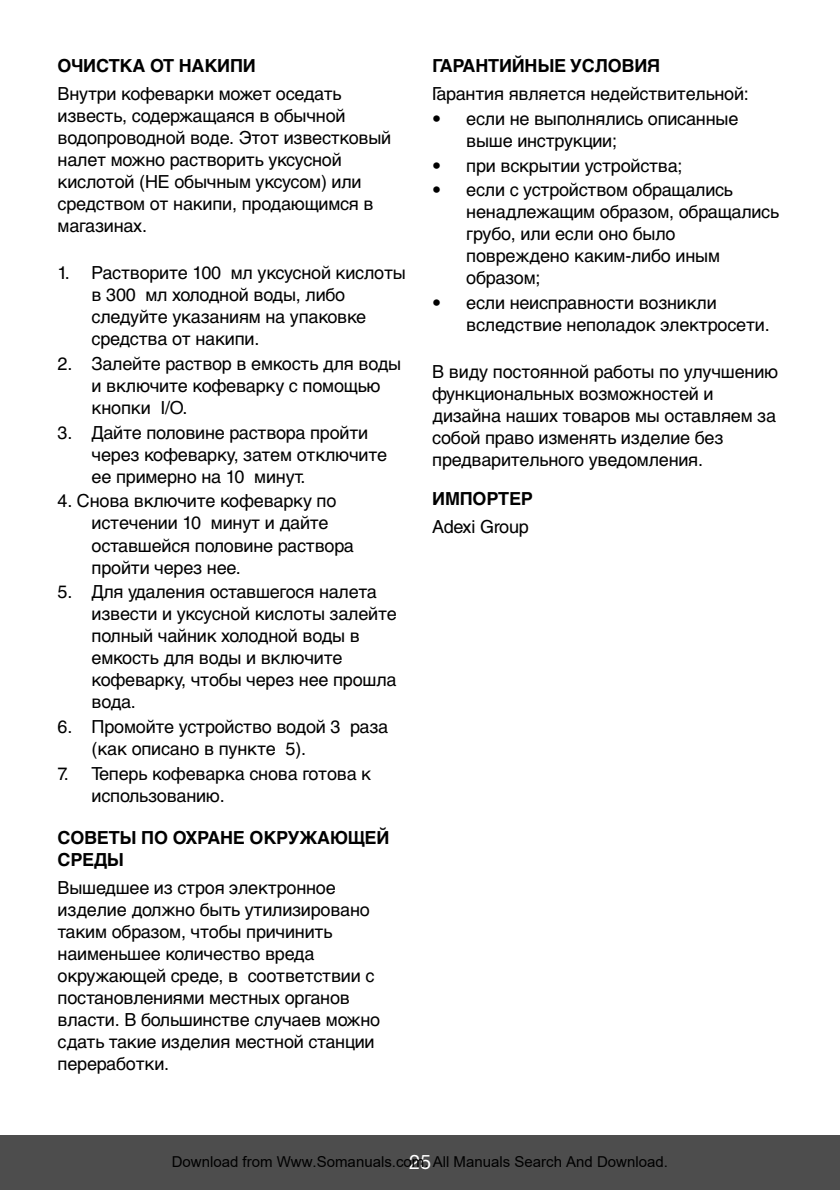
<style>
.page{position:relative;width:840px;height:1190px;background:#fff}
.page>*{position:absolute;margin:0;border:0;box-sizing:border-box;transform-origin:0 0}
.t1{font:20px "Helvetica Neue";color:#fff}
.t2{font:18px/22px "Helvetica Cyr Upright";letter-spacing:-.01em;color:#000}
.t3{font:700 18px/22px "Helvetica Cyr";letter-spacing:-.01em;color:#000}
.t4{font:15px "Arial";color:#000}
.s1{font-family:"Helvetica Neue"}
</style>
<div class="page">
<div style="left:0;top:1135px;width:839px;height:54px;background:#4d4d4d"></div>
<p class="t3" style="left:57px;top:56px;width:200px">ОЧИСТКА ОТ НАКИПИ</p>
<p class="t2" style="left:57px;top:84px;width:335px">Внутри кофеварки может оседать известь, содержащаяся в обычной водопроводной воде. Этот известковый налет можно растворить уксусной кислотой (НЕ обычным уксусом) или средством от накипи, продающимся в магазинах.</p>
<p class="t2" style="left:92px;top:263px;width:315px;text-indent:-34px">1. Растворите 100 мл уксусной кислоты в 300 мл холодной воды, либо следуйте указаниям на упаковке средства от накипи.</p>
<p class="t2" style="left:92px;top:354px;width:311px;text-indent:-34px">2. Залейте раствор в емкость для воды и включите кофеварку с помощью кнопки I/O.</p>
<p class="t2" style="left:92px;top:423px;width:297px;text-indent:-34px">3. Дайте половине раствора пройти через кофеварку, затем отключите ее примерно на 10 минут.</p>
<p class="t2" style="left:92px;top:492px;width:263px;text-indent:-34px">4. Снова включите кофеварку по истечении 10 минут и дайте оставшейся половине раствора пройти через нее.</p>
<p class="t2" style="left:92px;top:583px;width:306px;text-indent:-34px">5. Для удаления оставшегося налета извести и уксусной кислоты залейте полный чайник холодной воды в емкость для воды и включите кофеварку, чтобы через нее прошла вода.</p>
<p class="t2" style="left:92px;top:717px;width:298px;text-indent:-34px">6. Промойте устройство водой 3 раза (как описано в пункте 5).</p>
<p class="t2" style="left:92px;top:764px;width:281px;text-indent:-34px">7. Теперь кофеварка снова готова к использованию.</p>
<p class="t3" style="left:57px;top:828px;width:333px">СОВЕТЫ ПО ОХРАНЕ ОКРУЖАЮЩЕЙ<br>СРЕДЫ</p>
<p class="t2" style="left:57px;top:878px;width:324px">Вышедшее из строя электронное изделие должно быть утилизировано таким образом, чтобы причинить наименьшее количество вреда окружающей среде, в соответствии с постановлениями местных органов власти. В большинстве случаев можно сдать такие изделия местной станции переработки.</p>
<p class="t3" style="left:432px;top:56px;width:229px">ГАРАНТИЙНЫЕ УСЛОВИЯ</p>
<p class="t2" style="left:432px;top:84px;width:318px">Гарантия является недействительной:</p>
<p class="t2" style="left:466px;top:109px;width:273px;text-indent:-34px"><span class="s1">•</span> если не выполнялись описанные выше инструкции;</p>
<p class="t2" style="left:432px;top:156px;width:252px"><span class="s1">•</span> при вскрытии устройства;</p>
<p class="t2" style="left:466px;top:181px;width:314px;text-indent:-34px"><span class="s1">•</span> если с устройством обращались ненадлежащим образом, обращались грубо, или если оно было повреждено каким-либо иным образом;</p>
<p class="t2" style="left:466px;top:294px;width:305px;text-indent:-34px"><span class="s1">•</span> если неисправности возникли вследствие неполадок электросети.</p>
<p class="t2" style="left:432px;top:363px;width:347px">В виду постоянной работы по улучшению функциональных возможностей и дизайна наших товаров мы оставляем за собой право изменять изделие без предварительного уведомления.</p>
<p class="t3" style="left:432px;top:489px;width:102px">ИМПОРТЕР</p>
<p class="t2" style="left:432px;top:517px;width:98px">Adexi Group</p>
<p class="t1" style="left:409px;top:1153px;width:24px">25</p>
<p class="t4" style="left:172px;top:1152px;width:497px">Download from Www.Somanuals.com. All Manuals Search And Download.</p>
</div>
